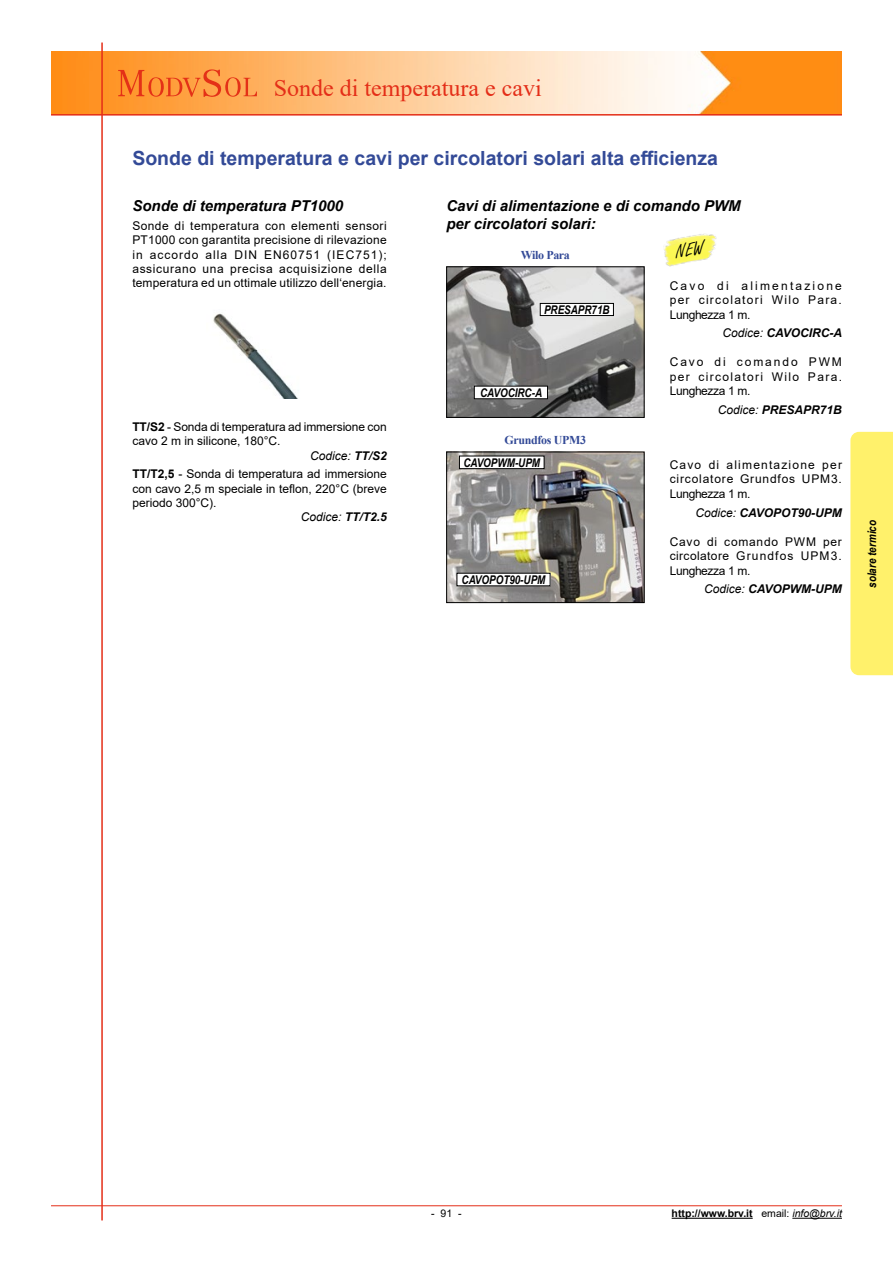
<style>
.page{position:relative;width:893px;height:1263px;background:#fff}
.page>*{position:absolute;margin:0;border:0;box-sizing:border-box;transform-origin:0 0}
.t1{font:24px "Times New Roman";color:#e42e18}
.t2{font:700 19.5px "Arial";color:#334a97}
.t3{font:italic 700 15px/18px "Arial";color:#000}
.t4{font:12px/14.4px "Arial";letter-spacing:.01em;color:#000;text-align:justify}
.t5{font:italic 700 12px "Arial";color:#000}
.t6{font:italic 700 12px "Arial Narrow";color:#000}
.t7{font:italic 12px "Arial";color:#000}
.t8{font:700 12px "Times New Roman";letter-spacing:-.03em;color:#334a97}
.t9{font:700 10.5px "Arial";color:#000}
.t10{font:10.5px "Arial";color:#000}
.s1{font-weight:700}
.s2{font-weight:400}
.s3{font-weight:400;font-style:italic}
</style>
<div class="page">
<img style="left:51px;top:51px;width:791px;height:63px">
<hr style="left:51px;top:1205px;width:791px;height:1px;background:#e42e18">
<hr style="left:101px;top:43px;width:2px;height:1177px;background:#e42e18">
<hr style="left:51px;top:114px;width:791px;height:2px;background:#e42e18">
<hr style="left:672px;top:1218px;width:81px;height:1px;background:#000">
<hr style="left:792px;top:1218px;width:50px;height:1px;background:#000">
<svg style="left:118px;top:69px;width:139px;height:28px;background:#f88938"></svg>
<img style="left:213px;top:313px;width:85px;height:86px">
<img style="left:448px;top:269px;width:194px;height:147px">
<div style="left:446px;top:267px;width:198px;height:151px;border:1px solid #000"></div>
<div style="left:474px;top:386px;width:73px;height:13px;background:#fff"></div>
<div style="left:540px;top:303px;width:73px;height:12px;background:#fff"></div>
<div style="left:540px;top:303px;width:74px;height:13px;border:1px solid #000"></div>
<img style="left:448px;top:454px;width:194px;height:147px">
<div style="left:446px;top:452px;width:198px;height:151px;border:1px solid #000"></div>
<div style="left:459px;top:456px;width:85px;height:13px;background:#fff"></div>
<div style="left:459px;top:456px;width:85px;height:13px;border:1px solid #000"></div>
<div style="left:457px;top:573px;width:93px;height:13px;background:#fff"></div>
<img style="left:664px;top:234px;width:53px;height:33px">
<div style="left:850px;top:432px;width:43px;height:243px;background:#fff16b"></div>
<svg style="left:673px;top:239px;width:35px;height:20px"></svg>
<h1 class="t1" style="left:274px;top:71px;width:269px">Sonde di temperatura e cavi</h1>
<h2 class="t2" style="left:132px;top:144px;width:587px">Sonde di temperatura e cavi per circolatori solari alta efficienza</h2>
<p class="t3" style="left:132px;top:197px;width:212px">Sonde di temperatura PT1000</p>
<p class="t4" style="left:132px;top:218px;width:256px">Sonde di temperatura con elementi sensori PT1000 con garantita precisione di rilevazione in accordo alla DIN EN60751 (IEC751); assicurano una precisa acquisizione della temperatura ed un ottimale utilizzo dell‘energia.</p>
<p class="t4" style="left:132px;top:419px;width:256px"><span class="s1">TT/S2</span> - Sonda di temperatura ad immersione con</p>
<p class="t4" style="left:132px;top:434px;width:150px">cavo 2 m in silicone, 180°C.</p>
<p class="t7" style="left:310px;top:447px;width:78px">Codice: <span class="s1">TT/S2</span></p>
<p class="t4" style="left:132px;top:467px;width:256px"><span class="s1">TT/T2,5</span> - Sonda di temperatura ad immersione</p>
<p class="t4" style="left:132px;top:481px;width:256px">con cavo 2,5 m speciale in teflon, 220°C (breve</p>
<p class="t4" style="left:132px;top:495px;width:86px">periodo 300°C).</p>
<p class="t7" style="left:301px;top:509px;width:88px">Codice: <span class="s1">TT/T2.5</span></p>
<p class="t3" style="left:446px;top:197px;width:296px">Cavi di alimentazione e di comando PWM per circolatori solari:</p>
<p class="t8" style="left:521px;top:246px;width:51px">Wilo Para</p>
<p class="t6" style="left:544px;top:301px;width:67px">PRESAPR71B</p>
<p class="t6" style="left:480px;top:383px;width:63px">CAVOCIRC-A</p>
<p class="t8" style="left:505px;top:431px;width:83px">Grundfos UPM3</p>
<p class="t6" style="left:463px;top:453px;width:78px">CAVOPWM-UPM</p>
<p class="t6" style="left:462px;top:571px;width:85px">CAVOPOT90-UPM</p>
<p class="t4" style="left:670px;top:278px;width:174px">Cavo di alimentazione per circolatori Wilo Para.<br>Lunghezza 1 m.</p>
<p class="t5" style="left:722px;top:325px;width:121px"><span class="s2">Codice:</span> CAVOCIRC-A</p>
<p class="t4" style="left:670px;top:355px;width:174px">Cavo di comando PWM per circolatori Wilo Para.<br>Lunghezza 1 m.</p>
<p class="t5" style="left:718px;top:402px;width:126px"><span class="s2">Codice:</span> PRESAPR71B</p>
<p class="t4" style="left:670px;top:457px;width:174px">Cavo di alimentazione per circolatore Grundfos UPM3.<br>Lunghezza 1 m.</p>
<p class="t5" style="left:695px;top:504px;width:148px"><span class="s2">Codice:</span> CAVOPOT90-UPM</p>
<p class="t4" style="left:670px;top:534px;width:174px">Cavo di comando PWM per circolatore Grundfos UPM3.<br>Lunghezza 1 m.</p>
<p class="t5" style="left:704px;top:581px;width:139px"><span class="s2">Codice:</span> CAVOPWM-UPM</p>
<p class="t6" style="left:863px;top:588px;width:69px;rotate:-90deg">solare termico</p>
<p class="t10" style="left:431px;top:1206px;width:32px">- 91 -</p>
<p class="t9" style="left:672px;top:1206px;width:172px">http://www.brv.it <span class="s2">email:</span> <span class="s3">info@brv.it</span></p>
</div>
